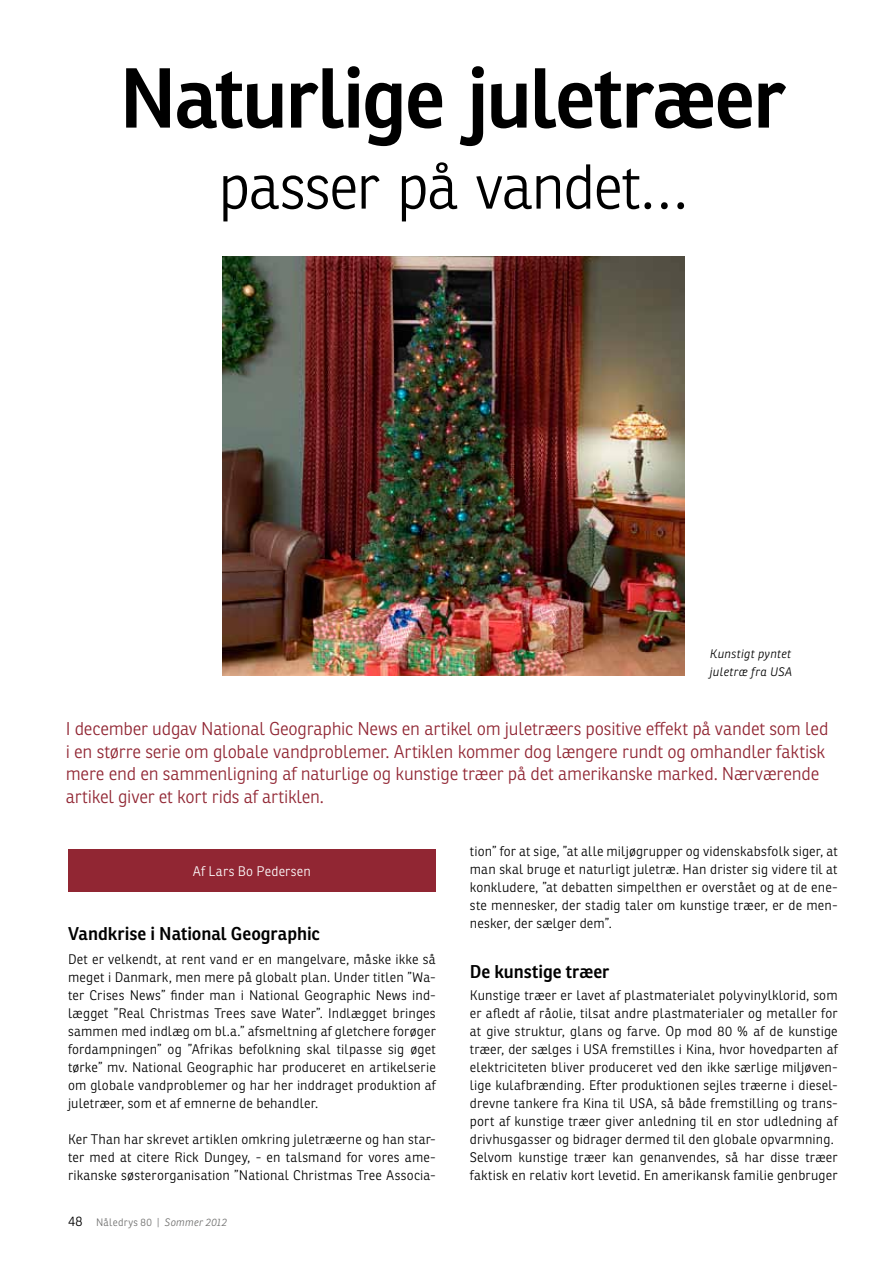
<style>
.page{position:relative;width:893px;height:1263px;background:#fff}
.page>*{position:absolute;margin:0;border:0;box-sizing:border-box;transform-origin:0 0}
.t1{font:600 82.5px "Ronnia Fyens";letter-spacing:-.03em;color:#000}
.t2{font:300 61.5px "Ronnia Fyens";letter-spacing:-.03em;color:#000}
.t3{font:300 18px/22.5px "Ronnia Fyens";letter-spacing:-.015em;color:#912633}
.t4{font:600 18px "Ronnia Fyens";letter-spacing:-.005em;color:#000}
.t5{font:300 13.5px/18px "Ronnia Fyens";letter-spacing:.01em;color:#000;text-align:justify}
.t6{font:300 13.5px "Ronnia Fyens";letter-spacing:.015em;color:#fff}
.t7{font:italic 300 12px/18px "Ronnia Fyens";letter-spacing:.025em;color:#000}
.t8{font:300 10.5px "Ronnia Fyens";letter-spacing:.025em;color:#6f6f6e}
.s1{font-size:13.5px;color:#000}
.s2{font-style:italic}
</style>
<div class="page">
<div style="left:68px;top:849px;width:368px;height:43px;background:#912633"></div>
<img style="left:222px;top:256px;width:463px;height:420px">
<h1 class="t1" style="left:119px;top:47px;width:668px">Naturlige juletræer</h1>
<h2 class="t2" style="left:218px;top:150px;width:471px">passer på vandet…</h2>
<p class="t7" style="left:709px;top:645px;width:84px">Kunstigt pyntet juletræ fra USA</p>
<p class="t3" style="left:66px;top:717px;width:764px">I december udgav National Geographic News en artikel om juletræers positive effekt på vandet som led i en større serie om globale vandproblemer. Artiklen kommer dog længere rundt og omhandler faktisk mere end en sammenligning af naturlige og kunstige træer på det amerikanske marked. Nærværende artikel giver et kort rids af artiklen.</p>
<p class="t6" style="left:193px;top:863px;width:120px">Af Lars Bo Pedersen</p>
<h3 class="t4" style="left:68px;top:922px;width:253px">Vandkrise i National Geographic</h3>
<p class="t5" style="left:68px;top:950px;width:369px">Det er velkendt, at rent vand er en mangelvare, måske ikke så meget i Danmark, men mere på globalt plan. Under titlen ”Wa&shy;ter Crises News” finder man i National Geographic News ind&shy;lægget ”Real Christmas Trees save Water”. Indlægget bringes sammen med indlæg om bl.a.” afsmeltning af gletchere forøger fordampningen” og ”Afrikas befolkning skal tilpasse sig øget tørke” mv. National Geographic har produceret en artikelserie om globale vandproblemer og har her inddraget produktion af juletræer, som et af emnerne de behandler.</p>
<p class="t5" style="left:68px;top:1130px;width:369px">Ker Than har skrevet artiklen omkring juletræerne og han star&shy;ter med at citere Rick Dungey, - en talsmand for vores ame&shy;rikanske søsterorganisation ”National Christmas Tree Associa-</p>
<p class="t8" style="left:68px;top:1216px;width:160px"><span class="s1">48</span> Nåledrys 80 | <span class="s2">Sommer 2012</span></p>
<p class="t5" style="left:470px;top:842px;width:369px">tion” for at sige, ”at alle miljøgrupper og videnskabsfolk siger, at man skal bruge et naturligt juletræ. Han drister sig videre til at konkludere, ”at debatten simpelthen er overstået og at de ene&shy;ste mennesker, der stadig taler om kunstige træer, er de men&shy;nesker, der sælger dem”.</p>
<h3 class="t4" style="left:470px;top:960px;width:141px">De kunstige træer</h3>
<p class="t5" style="left:470px;top:986px;width:369px;text-align:left">Kunstige træer er lavet af plastmaterialet polyvinylklorid, som er afledt af råolie, tilsat andre plastmaterialer og metaller for at give struktur, glans og farve. Op mod 80 % af de kunstige træer, der sælges i USA fremstilles i Kina, hvor hovedparten af elektriciteten bliver produceret ved den ikke særlige miljøven&shy;lige kulafbrænding. Efter produktionen sejles træerne i diesel&shy;drevne tankere fra Kina til USA, så både fremstilling og trans&shy;port af kunstige træer giver anledning til en stor udledning af drivhusgasser og bidrager dermed til den globale opvarmning.<br>Selvom kunstige træer kan genanvendes, så har disse træer faktisk en relativ kort levetid. En amerikansk familie genbruger</p>
</div>
